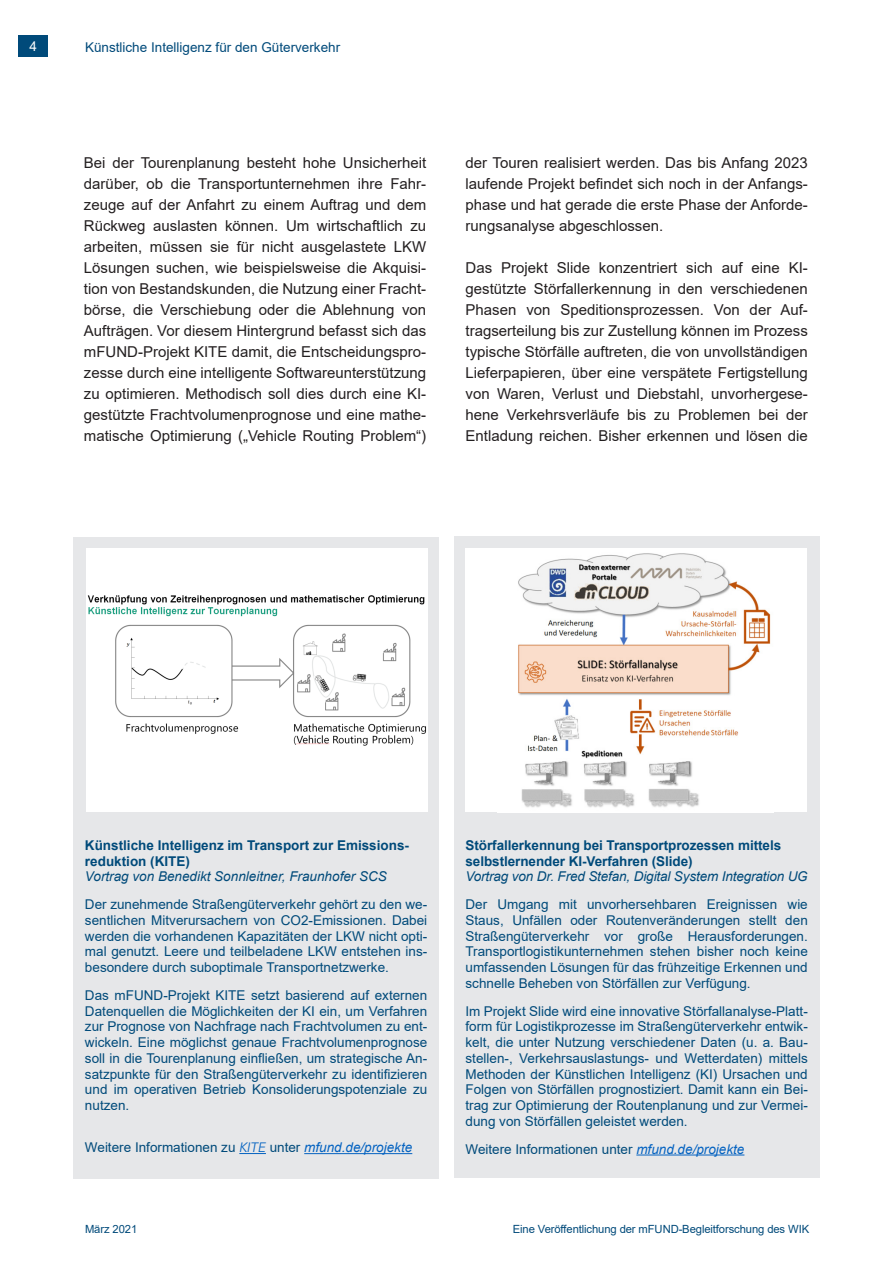
<style>
.page{position:relative;width:893px;height:1263px;background:#fff}
.page>*{position:absolute;margin:0;border:0;box-sizing:border-box;transform-origin:0 0}
.Fließtext{font:15px/21px "Arial";color:#231f20;text-align:justify}
.t1{font:13.5px/15.8px "Arial";color:#004a7a;text-align:justify}
.t2{font:700 13.5px/15.8px "Arial";letter-spacing:-.005em;color:#004a7a}
.t3{font:13.5px "Arial";color:#fff}
.t4{font:11.25px "Arial";letter-spacing:-.01em;color:#004a7a}
.s1{font-weight:400;font-style:italic}
.s2{font-family:"Avenir Next LT Pro";font-style:italic;color:#0563c1}
.s3{font-style:italic;color:#0563c1}
</style>
<div class="page">
<div style="left:18px;top:35px;width:30px;height:22px;background:#004a7a"></div>
<div style="left:73px;top:537px;width:366px;height:641px;background:#e6e7e9"></div>
<svg style="left:239px;top:1153px;width:27px;height:1px"></svg>
<hr style="left:304px;top:1153px;width:108px;height:1px;background:#0563c1">
<div style="left:86px;top:549px;width:341px;height:263px;background:#fff"></div>
<img style="left:87px;top:595px;width:339px;height:151px">
<div style="left:454px;top:537px;width:366px;height:641px;background:#e6e7e9"></div>
<hr style="left:636px;top:1154px;width:108px;height:1px;background:#0563c1">
<div style="left:466px;top:549px;width:341px;height:263px;background:#fff"></div>
<img style="left:518px;top:553px;width:253px;height:255px">
<p class="t3" style="left:29px;top:37px;width:9px">4</p>
<p class="t1" style="left:85px;top:40px;width:257px">Künstliche Intelligenz für den Güterverkehr</p>
<p class="Fließtext" style="left:84px;top:152px;width:344px">Bei der Tourenplanung besteht hohe Unsicherheit darüber, ob die Transportunternehmen ihre Fahr&shy;zeuge auf der Anfahrt zu einem Auftrag und dem Rückweg auslasten können. Um wirtschaftlich zu arbeiten, müssen sie für nicht ausgelastete LKW Lösungen suchen, wie beispielsweise die Akquisi&shy;tion von Bestandskunden, die Nutzung einer Fracht&shy;börse, die Verschiebung oder die Ablehnung von Aufträgen. Vor diesem Hintergrund befasst sich das mFUND-Projekt KITE damit, die Entscheidungspro&shy;zesse durch eine intelligente Softwareunterstützung zu optimieren. Methodisch soll dies durch eine KI&shy;gestützte Frachtvolumenprognose und eine mathe&shy;matische Optimierung („Vehicle Routing Problem“)</p>
<p class="Fließtext" style="left:466px;top:152px;width:344px">der Touren realisiert werden. Das bis Anfang 2023 laufende Projekt befindet sich noch in der Anfangs&shy;phase und hat gerade die erste Phase der Anforde&shy;rungsanalyse abgeschlossen.</p>
<p class="Fließtext" style="left:466px;top:257px;width:344px">Das Projekt Slide konzentriert sich auf eine KI&shy;gestützte Störfallerkennung in den verschiedenen Phasen von Speditionsprozessen. Von der Auf&shy;tragserteilung bis zur Zustellung können im Prozess typische Störfälle auftreten, die von unvollständigen Lieferpapieren, über eine verspätete Fertigstellung von Waren, Verlust und Diebstahl, unvorhergese&shy;hene Verkehrsverläufe bis zu Problemen bei der Entladung reichen. Bisher erkennen und lösen die</p>
<p class="t2" style="left:85px;top:837px;width:326px">Künstliche Intelligenz im Transport zur Emissions&shy;reduktion (KITE)<br><span class="s1">Vortrag von Benedikt Sonnleitner, Fraunhofer SCS</span></p>
<p class="t1" style="left:85px;top:896px;width:344px">Der zunehmende Straßengüterverkehr gehört zu den we&shy;sentlichen Mitverursachern von CO2-Emissionen. Dabei werden die vorhandenen Kapazitäten der LKW nicht opti&shy;mal genutzt. Leere und teilbeladene LKW entstehen ins&shy;besondere durch suboptimale Transportnetzwerke.</p>
<p class="t1" style="left:85px;top:987px;width:344px">Das mFUND-Projekt KITE setzt basierend auf externen Datenquellen die Möglichkeiten der KI ein, um Verfahren zur Prognose von Nachfrage nach Frachtvolumen zu ent&shy;wickeln. Eine möglichst genaue Frachtvolumenprognose soll in die Tourenplanung einfließen, um strategische An&shy;satzpunkte für den Straßengüterverkehr zu identifizieren und im operativen Betrieb Konsoliderungspotenziale zu nutzen.</p>
<p class="t1" style="left:85px;top:1139px;width:329px">Weitere Informationen zu <span class="s2">KITE</span> unter <span class="s3">mfund.de/projekte</span></p>
<p class="t2" style="left:465px;top:837px;width:344px">Störfallerkennung bei Transportprozessen mittels selbstlernender KI-Verfahren (Slide)<br><span class="s1">Vortrag von Dr. Fred Stefan, Digital System Integration UG</span></p>
<p class="t1" style="left:465px;top:896px;width:344px">Der Umgang mit unvorhersehbaren Ereignissen wie Staus, Unfällen oder Routenveränderungen stellt den Straßengüterverkehr vor große Herausforderungen.<br>Transportlogistikunternehmen stehen bisher noch keine umfassenden Lösungen für das frühzeitige Erkennen und schnelle Beheben von Störfällen zur Verfügung.</p>
<p class="t1" style="left:465px;top:1003px;width:344px">Im Projekt Slide wird eine innovative Störfallanalyse-Platt&shy;form für Logistikprozesse im Straßengüterverkehr entwic&shy;kelt, die unter Nutzung verschiedener Daten (u. a. Bau&shy;stellen-, Verkehrsauslastungs- und Wetterdaten) mittels Methoden der Künstlichen Intelligenz (KI) Ursachen und Folgen von Störfällen prognostiziert. Damit kann ein Bei&shy;trag zur Optimierung der Routenplanung und zur Vermei&shy;dung von Störfällen geleistet werden.</p>
<p class="t1" style="left:465px;top:1141px;width:280px">Weitere Informationen unter <span class="s3">mfund.de/projekte</span></p>
<p class="t4" style="left:85px;top:1221px;width:54px">März 2021</p>
<p class="t4" style="left:513px;top:1221px;width:298px">Eine Veröffentlichung der mFUND-Begleitforschung des WIK</p>
</div>
